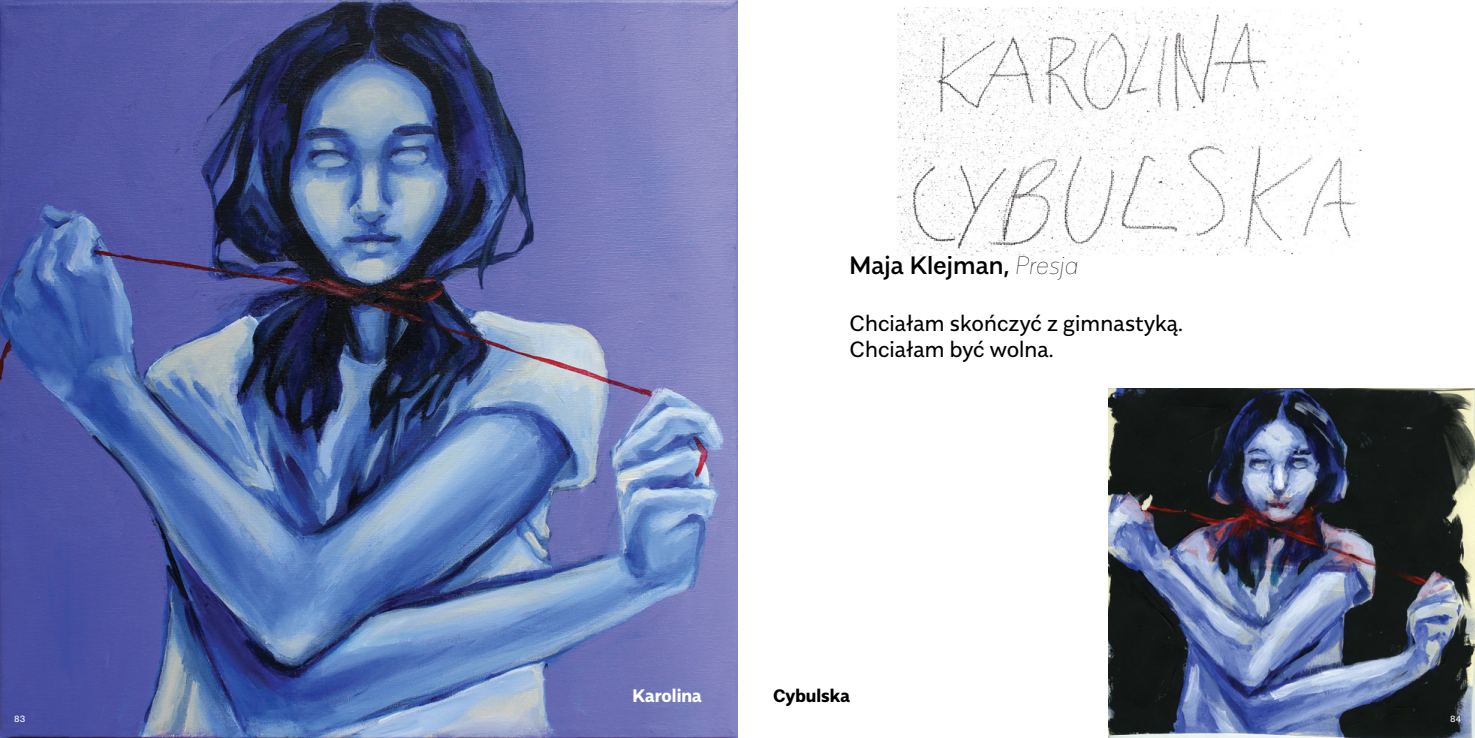
<style>
.page{position:relative;width:1475px;height:738px;background:#fff}
.page>*{position:absolute;margin:0;border:0;box-sizing:border-box;transform-origin:0 0}
.t1{font:500 25.1px "Alergia Normal";color:#000}
.t2{font:22px/26.4px "Alergia Normal";color:#000}
.t3{font:700 18px "Alergia Normal";color:#fff}
.t4{font:700 18px "Alergia Normal";color:#000}
.t5{font:9px "Alergia Normal";color:#fff}
.s1{font-weight:100;font-style:italic}
</style>
<div class="page">
<img style="left:0;top:0;width:737px;height:737px">
<img style="left:897px;top:8px;width:464px;height:247px">
<img style="left:1108px;top:388px;width:366px;height:349px">
<p class="t1" style="left:849px;top:245px;width:231px">Maja Klejman, <span class="s1">Presja</span></p>
<p class="t2" style="left:849px;top:307px;width:335px">Chciałam skończyć z gimnastyką.<br>Chciałam być wolna.</p>
<p class="t3" style="left:632px;top:680px;width:71px">Karolina</p>
<p class="t4" style="left:773px;top:680px;width:78px">Cybulska</p>
<p class="t5" style="left:14px;top:711px;width:13px">83</p>
<p class="t5" style="left:1449px;top:711px;width:13px">84</p>
</div>
